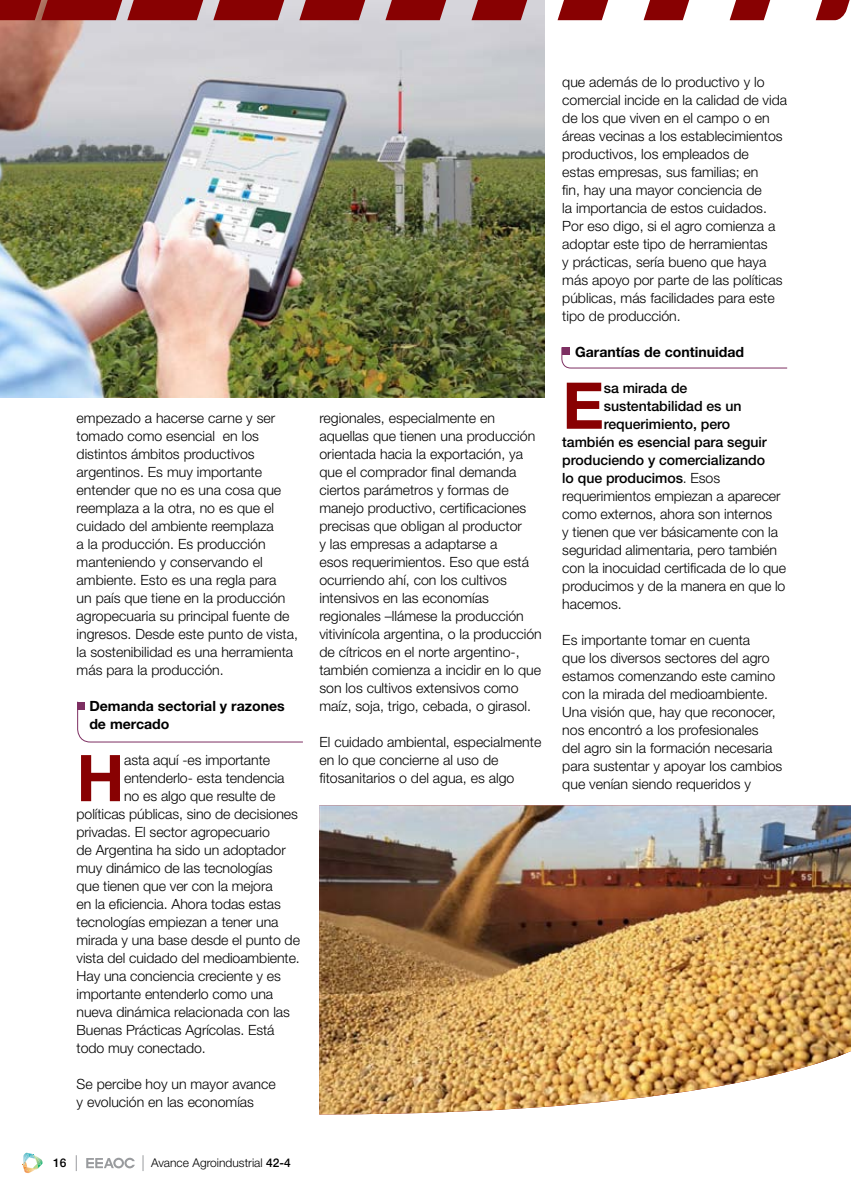
<style>
.page{position:relative;width:851px;height:1191px;background:#fff}
.page>*{position:absolute;margin:0;border:0;box-sizing:border-box;transform-origin:0 0}
.t1{font:700 64.5px "Helvetica Neue LT Std";color:#880102}
.t2{font:300 14.1px/18px "Helvetica Neue LT Std";color:#000}
.t3{font:500 14.1px "Helvetica Neue LT Std";letter-spacing:-.005em;color:#000}
.t4{font:700 14.1px/18px "Helvetica Neue LT Std";color:#000}
.t5{font:300 12px "Helvetica Neue LT Std";color:#000}
.t6{font:500 12px "Helvetica Neue LT Std";color:#000}
.s1{font-weight:500}
.s2{font-weight:300}
</style>
<div class="page">
<svg style="left:86px;top:1157px;width:49px;height:11px"></svg>
<svg style="left:23px;top:1152px;width:20px;height:21px"></svg>
<svg style="left:143px;top:1155px;width:1px;height:16px"></svg>
<svg style="left:76px;top:1155px;width:1px;height:16px"></svg>
<img style="left:0;top:0;width:544px;height:398px">
<svg style="left:213px;top:0;width:71px;height:20px"></svg>
<svg style="left:729px;top:0;width:41px;height:20px"></svg>
<svg style="left:299px;top:0;width:66px;height:20px"></svg>
<svg style="left:815px;top:0;width:35px;height:20px"></svg>
<svg style="left:0;top:0;width:203px;height:20px;background:#8e1314"></svg>
<svg style="left:385px;top:0;width:61px;height:20px"></svg>
<svg style="left:643px;top:0;width:46px;height:20px"></svg>
<svg style="left:557px;top:0;width:51px;height:20px"></svg>
<svg style="left:471px;top:0;width:56px;height:20px"></svg>
<img style="left:319px;top:805px;width:531px;height:309px">
<svg style="left:77px;top:701px;width:226px;height:41px"></svg>
<svg style="left:561px;top:347px;width:226px;height:21px"></svg>
<p class="t2" style="left:77px;top:409px;width:223px">empezado a hacerse carne y ser tomado como esencial en los distintos ámbitos productivos argentinos. Es muy importante entender que no es una cosa que reemplaza a la otra, no es que el cuidado del ambiente reemplaza<br>a la producción. Es producción manteniendo y conservando el ambiente. Esto es una regla para<br>un país que tiene en la producción agropecuaria su principal fuente de ingresos. Desde este punto de vista, la sostenibilidad es una herramienta más para la producción.</p>
<p class="t4" style="left:89px;top:697px;width:197px">Demanda sectorial y razones de mercado</p>
<h1 class="t1" style="left:77px;top:738px;width:49px">H</h1>
<p class="t2" style="left:124px;top:751px;width:147px">asta aquí -es importante</p>
<p class="t2" style="left:124px;top:769px;width:162px">entenderlo- esta tendencia</p>
<p class="t2" style="left:124px;top:787px;width:153px">no es algo que resulte de</p>
<p class="t2" style="left:77px;top:805px;width:223px">políticas públicas, sino de decisiones</p>
<p class="t2" style="left:77px;top:823px;width:195px">privadas. El sector agropecuario</p>
<p class="t2" style="left:77px;top:841px;width:211px">de Argentina ha sido un adoptador</p>
<p class="t2" style="left:77px;top:859px;width:197px">muy dinámico de las tecnologías</p>
<p class="t2" style="left:77px;top:877px;width:198px">que tienen que ver con la mejora</p>
<p class="t2" style="left:77px;top:895px;width:206px">en la eficiencia. Ahora todas estas</p>
<p class="t2" style="left:77px;top:913px;width:203px">tecnologías empiezan a tener una</p>
<p class="t2" style="left:77px;top:931px;width:225px">mirada y una base desde el punto de</p>
<p class="t2" style="left:77px;top:949px;width:225px">vista del cuidado del medioambiente.</p>
<p class="t2" style="left:77px;top:967px;width:206px">Hay una conciencia creciente y es</p>
<p class="t2" style="left:77px;top:985px;width:198px">importante entenderlo como una</p>
<p class="t2" style="left:77px;top:1003px;width:215px">nueva dinámica relacionada con las</p>
<p class="t2" style="left:77px;top:1021px;width:199px">Buenas Prácticas Agrícolas. Está</p>
<p class="t2" style="left:77px;top:1039px;width:131px">todo muy conectado.</p>
<p class="t2" style="left:77px;top:1075px;width:201px">Se percibe hoy un mayor avance y evolución en las economías</p>
<p class="t6" style="left:53px;top:1156px;width:15px">16</p>
<p class="t5" style="left:151px;top:1155px;width:141px">Avance Agroindustrial <span class="s1">42-4</span></p>
<p class="t2" style="left:319px;top:409px;width:224px">regionales, especialmente en aquellas que tienen una producción orientada hacia la exportación, ya que el comprador final demanda ciertos parámetros y formas de manejo productivo, certificaciones precisas que obligan al productor<br>y las empresas a adaptarse a<br>esos requerimientos. Eso que está ocurriendo ahí, con los cultivos intensivos en las economías regionales –llámese la producción vitivinícola argentina, o la producción de cítricos en el norte argentino-, también comienza a incidir en lo que son los cultivos extensivos como maíz, soja, trigo, cebada, o girasol.</p>
<p class="t2" style="left:319px;top:733px;width:223px">El cuidado ambiental, especialmente en lo que concierne al uso de fitosanitarios o del agua, es algo</p>
<p class="t2" style="left:562px;top:72px;width:226px">que además de lo productivo y lo comercial incide en la calidad de vida de los que viven en el campo o en áreas vecinas a los establecimientos productivos, los empleados de<br>estas empresas, sus familias; en<br>fin, hay una mayor conciencia de<br>la importancia de estos cuidados.<br>Por eso digo, si el agro comienza a adoptar este tipo de herramientas<br>y prácticas, sería bueno que haya más apoyo por parte de las políticas públicas, más facilidades para este tipo de producción.</p>
<p class="t4" style="left:575px;top:343px;width:170px">Garantías de continuidad</p>
<h1 class="t1" style="left:562px;top:366px;width:43px">E</h1>
<p class="t3" style="left:603px;top:379px;width:85px">sa mirada de</p>
<p class="t3" style="left:603px;top:397px;width:139px">sustentabilidad es un</p>
<p class="t3" style="left:603px;top:415px;width:128px">requerimiento, pero</p>
<p class="t3" style="left:562px;top:433px;width:206px">también es esencial para seguir</p>
<p class="t3" style="left:562px;top:451px;width:204px">produciendo y comercializando</p>
<p class="t3" style="left:562px;top:469px;width:159px">lo que producimos<span class="s2">. Esos</span></p>
<p class="t2" style="left:562px;top:486px;width:220px">requerimientos empiezan a aparecer</p>
<p class="t2" style="left:562px;top:504px;width:211px">como externos, ahora son internos</p>
<p class="t2" style="left:562px;top:522px;width:217px">y tienen que ver básicamente con la</p>
<p class="t2" style="left:562px;top:540px;width:216px">seguridad alimentaria, pero también</p>
<p class="t2" style="left:562px;top:558px;width:225px">con la inocuidad certificada de lo que</p>
<p class="t2" style="left:562px;top:576px;width:225px">producimos y de la manera en que lo</p>
<p class="t2" style="left:562px;top:594px;width:61px">hacemos.</p>
<p class="t2" style="left:562px;top:630px;width:221px">Es importante tomar en cuenta<br>que los diversos sectores del agro estamos comenzando este camino con la mirada del medioambiente.<br>Una visión que, hay que reconocer, nos encontró a los profesionales<br>del agro sin la formación necesaria para sustentar y apoyar los cambios que venían siendo requeridos y</p>
</div>
